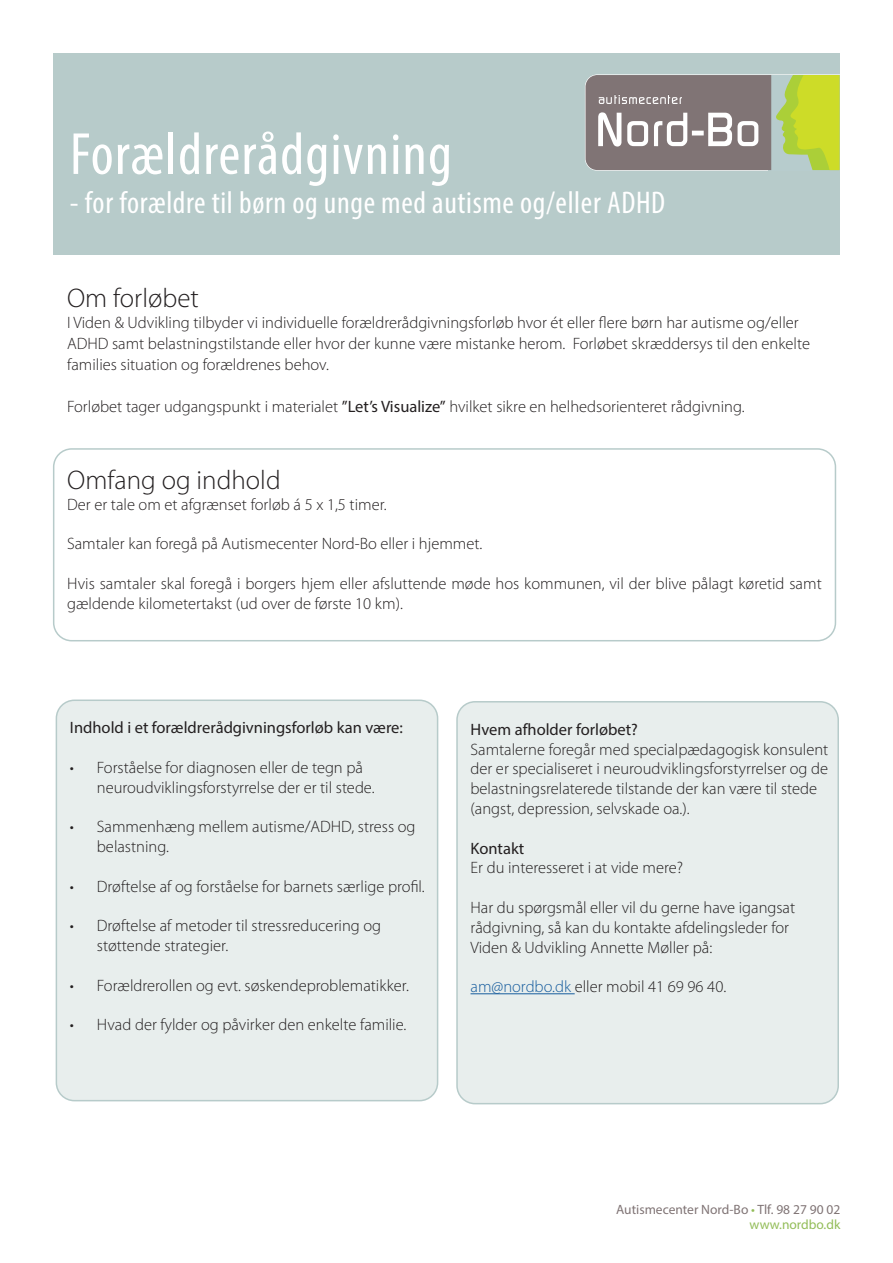
<style>
.page{position:relative;width:893px;height:1263px;background:#fff}
.page>*{position:absolute;margin:0;border:0;box-sizing:border-box;transform-origin:0 0}
.t1{font:condensed 60px "Myriad Pro";letter-spacing:.02em;color:#fff}
.t2{font:condensed 31.5px "Myriad Pro";letter-spacing:.02em;color:#fff}
.t3{font:300 27px "Myriad Pro";color:#231f20}
.t4{font:300 16.5px/19.8px "Myriad Pro";color:#231f20}
.t5{font:16.5px "Myriad Pro";color:#231f20}
.t6{font:13.5px/15px "Myriad Pro";color:#807475;text-align:right}
.s1{font-weight:400}
.s2{color:#175d9e}
.s3{color:#93bd59}
</style>
<div class="page">
<div style="left:53px;top:54px;width:787px;height:201px;background:#b7cbca"></div>
<svg style="left:585px;top:74px;width:255px;height:97px;background:#9e9d7c"></svg>
<div style="left:53px;top:448px;width:783px;height:193px;border:2px solid #b7cbca;border-radius:18px"></div>
<div style="left:56px;top:700px;width:382px;height:401px;background:#e8eeed;border-radius:18px"></div>
<div style="left:56px;top:699px;width:382px;height:402px;border:2px solid #b7cbca;border-radius:18px"></div>
<div style="left:457px;top:702px;width:381px;height:402px;background:#e8eeed;border-radius:18px"></div>
<hr style="left:470px;top:993px;width:105px;height:1px;background:#175d9e">
<div style="left:456px;top:701px;width:383px;height:403px;border:2px solid #b7cbca;border-radius:18px"></div>
<h1 class="t1" style="left:70px;top:118px;width:383px">Forældrerådgivning</h1>
<h2 class="t2" style="left:70px;top:183px;width:597px">- for forældre til børn og unge med autisme og/eller ADHD</h2>
<h3 class="t3" style="left:67px;top:281px;width:133px">Om forløbet</h3>
<p class="t4" style="left:67px;top:311px;width:744px;line-height:21px">I Viden &amp; Udvikling tilbyder vi individuelle forældrerådgivningsforløb hvor ét eller flere børn har autisme og/eller<br>ADHD samt belastningstilstande eller hvor der kunne være mistanke herom. Forløbet skræddersys til den enkelte families situation og forældrenes behov.</p>
<p class="t4" style="left:67px;top:396px;width:679px">Forløbet tager udgangspunkt i materialet <span class="s1">”Let’s Visualize”</span> hvilket sikre en helhedsorienteret rådgivning.</p>
<h3 class="t3" style="left:67px;top:463px;width:215px">Omfang og indhold</h3>
<p class="t4" style="left:67px;top:494px;width:321px">Der er tale om et afgrænset forløb á 5 x 1,5 timer.</p>
<p class="t4" style="left:67px;top:534px;width:417px">Samtaler kan foregå på Autismecenter Nord-Bo eller i hjemmet.</p>
<p class="t4" style="left:67px;top:573px;width:756px">Hvis samtaler skal foregå i borgers hjem eller afsluttende møde hos kommunen, vil der blive pålagt køretid samt gældende kilometertakst (ud over de første 10 km).</p>
<p class="t5" style="left:70px;top:717px;width:335px">Indhold i et forældrerådgivningsforløb kan være:</p>
<p class="t4" style="left:97px;top:757px;width:279px;text-indent:-27px">• Forståelse for diagnosen eller de tegn på neuroudviklingsforstyrrelse der er til stede.</p>
<p class="t4" style="left:97px;top:817px;width:320px;text-indent:-27px">• Sammenhæng mellem autisme/ADHD, stress og belastning.</p>
<p class="t4" style="left:70px;top:876px;width:356px">• Drøftelse af og forståelse for barnets særlige profil.</p>
<p class="t4" style="left:97px;top:916px;width:286px;text-indent:-27px">• Drøftelse af metoder til stressreducering og støttende strategier.</p>
<p class="t4" style="left:70px;top:975px;width:341px">• Forældrerollen og evt. søskendeproblematikker.</p>
<p class="t4" style="left:70px;top:1015px;width:338px">• Hvad der fylder og påvirker den enkelte familie.</p>
<p class="t5" style="left:470px;top:719px;width:169px">Hvem afholder forløbet?</p>
<p class="t4" style="left:470px;top:739px;width:359px">Samtalerne foregår med specialpædagogisk konsulent der er specialiseret i neuroudviklingsforstyrrelser og de belastningsrelaterede tilstande der kan være til stede (angst, depression, selvskade oa.).</p>
<p class="t5" style="left:470px;top:838px;width:55px">Kontakt</p>
<p class="t4" style="left:470px;top:858px;width:214px">Er du interesseret i at vide mere?</p>
<p class="t4" style="left:470px;top:897px;width:326px">Har du spørgsmål eller vil du gerne have igangsat rådgivning, så kan du kontakte afdelingsleder for<br>Viden &amp; Udvikling Annette Møller på:</p>
<p class="t4" style="left:470px;top:976px;width:257px"><span class="s2">am@nordbo.dk</span> eller mobil 41 69 96 40.</p>
<p class="t6" style="left:616px;top:1201px;width:226px">Autismecenter Nord-Bo <span class="s3">•</span> Tlf. 98 27 90 02 <span class="s3">www.nordbo.dk</span></p>
</div>
